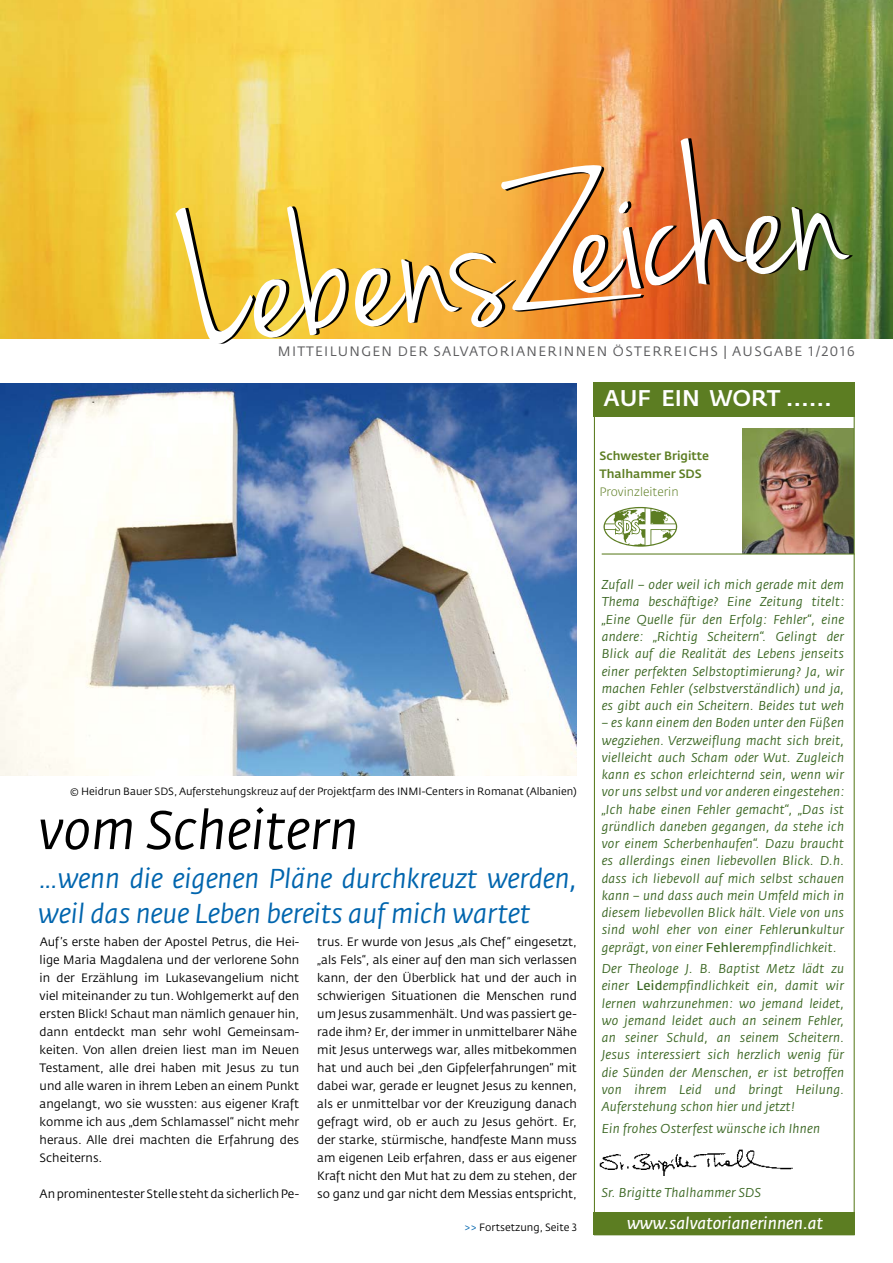
<style>
.page{position:relative;width:893px;height:1263px;background:#fff}
.page>*{position:absolute;margin:0;border:0;box-sizing:border-box;transform-origin:0 0}
.t1{font:54px "Fedra Sans CEVA Book Italic TF";color:#000}
.t2{font:27px/34.5px "Fedra Sans CEVA Book Italic TF";letter-spacing:-.005em;color:#0065ae}
.t3{font:22.5px "Fedra Sans CEVA Medium TF";color:#fff}
.t4{font:16.5px "Fedra Sans CEVA Normal Italic TF";color:#fff}
.t5{font:13.5px "Fedra Sans CEVA";letter-spacing:.1em;color:#58585a}
.t6{font:italic 12.75px/17.2px "Fedra Sans CEVA";letter-spacing:.02em;color:#3b6723;text-align:justify}
.t7{font:12px/18px "Fedra Sans CEVA";color:#000;text-align:justify}
.t8{font:12px/18px "Fedra Sans CEVA Medium TF";color:#5c7d22}
.t9{font:300 12px "Fedra Sans CEVA";color:#5c7d22}
.t10{font:10.5px "Fedra Sans CEVA";color:#000}
.s1{color:#0065ae}
.s2{font-style:normal}
</style>
<div class="page">
<img style="left:0;top:0;width:893px;height:338px">
<img style="left:743px;top:428px;width:110px;height:125px">
<img style="left:0;top:384px;width:577px;height:391px">
<img style="left:593px;top:1131px;width:199px;height:45px">
<div style="left:593px;top:383px;width:262px;height:34px;background:#5c7d22"></div>
<svg style="left:175px;top:206px;width:174px;height:138px"></svg>
<img style="left:355px;top:138px;width:498px;height:189px">
<svg style="left:603px;top:507px;width:74px;height:40px"></svg>
<hr style="left:602px;top:553px;width:253px;height:1px;background:#5c7d22">
<div style="left:593px;top:1212px;width:262px;height:23px;background:#5c7d22"></div>
<p class="t5" style="left:278px;top:343px;width:193px">Mitteilungen der SALVATORIANERINNEN</p>
<p class="t5" style="left:613px;top:343px;width:243px">Österreichs | Ausgab e 1/2016</p>
<h3 class="t3" style="left:603px;top:384px;width:230px">auf ein Wort ......</h3>
<p class="t8" style="left:600px;top:447px;width:111px">Schwester Brigitte<br>Thalhammer SDS</p>
<p class="t9" style="left:600px;top:484px;width:81px">Provinzleiterin</p>
<p class="t10" style="left:70px;top:784px;width:508px">© H eidrun Bauer SDS, Auferstehungskreuz auf der Projektfarm des IN MI-Centers in Romanat (Albanien)</p>
<h1 class="t1" style="left:38px;top:796px;width:322px">vom Scheitern</h1>
<h2 class="t2" style="left:38px;top:861px;width:540px">…wenn die eigenen Pläne durchkreuzt werden, weil das neue Leben bereits auf mich wartet</h2>
<p class="t7" style="left:40px;top:933px;width:261px">Auf ’s erste haben der Apostel Petrus, die H ei&shy;lige Maria Magdalena und der verlorene Sohn in der Erzählung im Lukasevangelium nicht viel miteinander zu tun. Wohlgemerkt auf den ersten Blick! Schaut man nämlich genauer hin, dann entdeckt man sehr wohl Gemeinsam&shy;keiten. Von allen dreien liest man im Neuen Testament, alle drei haben mit Jesus zu tun und alle waren in ihrem Leben an einem Punkt angelangt, wo sie wussten: aus eigener Kraft komme ich aus „dem Schlamassel“ nicht mehr heraus. Alle drei machten die Erfahrung des Scheiterns.</p>
<p class="t7" style="left:40px;top:1185px;width:261px">An prominentester Stelle steht da sicherlich Pe-</p>
<p class="t7" style="left:317px;top:933px;width:261px">trus. Er wurde von Jesus „als Chef “ eingesetzt, „als Fels“, als einer auf den man sich verlassen kann, der den Überblick hat und der auch in schwierigen Situationen die Menschen rund um Jesus zusammenhält. U nd was passiert ge&shy;rade ihm? Er, der immer in unmittelbarer Nähe mit Jesus unterwegs war, alles mitbekommen hat und auch bei „den Gipfelerfahrungen“ mit dabei war, gerade er leugnet Jesus zu kennen, als er unmittelbar vor der Kreuzigung danach gefragt wird, ob er auch zu Jesus gehört. Er, der starke, stürmische, handfeste Mann muss am eigenen Leib erfahren, dass er aus eigener Kraft nicht den Mut hat zu dem zu stehen, der so ganz und gar nicht dem Messias entspricht,</p>
<p class="t10" style="left:464px;top:1220px;width:114px"><span class="s1">&gt;&gt;</span> Fortsetzung, Seite 3</p>
<p class="t6" style="left:602px;top:576px;width:244px">Zufall – oder weil ich mich gerade mit dem Thema beschäftige? Eine Zeitung titelt: „Eine Quelle für den Erfolg: Fehler“, eine andere: „Richtig Scheitern“. Gelingt der Blick auf die Realität des Lebens jenseits einer perfekten Selbstoptimierung? Ja, wir machen Fehler (selbstverständlich) und ja, es gibt auch ein Scheitern. Beides tut weh</p>
<p class="t6" style="left:602px;top:714px;width:244px">– es kann einem den Boden unter den Füßen wegziehen. Verzweiflung macht sich breit, vielleicht auch Scham oder Wut. Zugleich kann es schon erleichternd sein, wenn wir vor uns selbst und vor anderen eingestehen: „Ich habe einen Fehler gemacht“, „Das ist gründlich daneben gegangen, da stehe ich vor einem Scherbenhaufen“. Dazu braucht es allerdings einen liebevollen Blick. D.h. dass ich liebevoll auf mich selbst schauen kann – und dass auch mein Umfeld mich in diesem liebevollen Blick hält. Viele von uns sind wohl eher von einer Fehler<span class="s2">un</span>kultur geprägt, von einer <span class="s2">Fehler</span>empfindlichkeit.</p>
<p class="t6" style="left:602px;top:960px;width:244px">Der Theologe J. B. Baptist Metz lädt zu einer <span class="s2">Leid</span>empfindlichkeit ein, damit wir lernen wahrzunehmen: wo jemand leidet, wo jemand leidet auch an seinem Fehler, an seiner Schuld, an seinem Scheitern.<br>Jesus interessiert sich herzlich wenig für die Sünden der Menschen, er ist betroffen von ihrem Leid und bringt Heilung.<br>Auferstehung schon hier und jetzt!</p>
<p class="t6" style="left:602px;top:1119px;width:220px">Ein frohes Osterfest wünsche ich Ihnen</p>
<p class="t6" style="left:602px;top:1184px;width:161px">Sr. Brigitte Thalhammer SDS</p>
<p class="t4" style="left:627px;top:1213px;width:198px">www.salvatorianerinnen.at</p>
</div>
